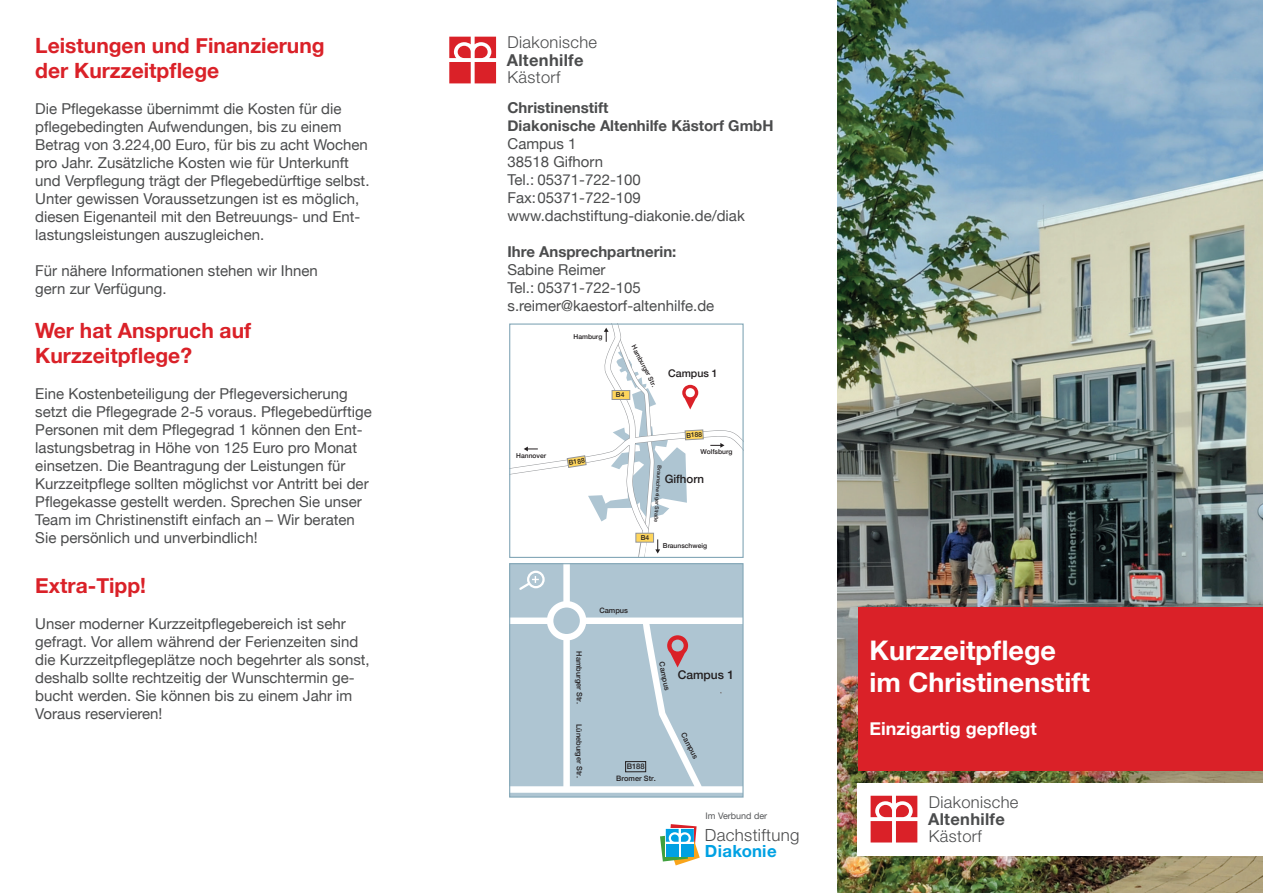
<style>
.page{position:relative;width:1263px;height:893px;background:#fff}
.page>*{position:absolute;margin:0;border:0;box-sizing:border-box;transform-origin:0 0}
.t1{font:700 27px/32.4px "Helvetica Neue";color:#fff}
.t2{font:700 21px/25.2px "Helvetica Neue";color:#da2128}
.t3{font:700 18px "Helvetica Neue";color:#fff}
.t4{font:300 16.8px "Helvetica Neue";letter-spacing:.02em;color:#4b4c4d}
.t5{font:700 16.8px "Helvetica Neue";letter-spacing:.02em;color:#00a1e3}
.t6{font:300 16.5px "Helvetica Neue";letter-spacing:.02em;color:#4b4c4d}
.t7{font:700 16.5px "Helvetica Neue";letter-spacing:.02em;color:#4b4c4d}
.t8{font:15px/18px "Helvetica Neue";color:#4b4c4d}
.t9{font:700 15px/18px "Helvetica Neue";color:#4b4c4d}
.t10{font:500 12px "Helvetica Neue";color:#231f20}
.t11{font:500 11.55px "Helvetica Neue";color:#231f20}
.t12{font:500 10.65px "Helvetica Neue";color:#231f20}
.t13{font:9px "Helvetica Neue";color:#57585a}
.t14{font:500 7.65px "Helvetica Neue";color:#231f20}
.t15{font:500 7.5px "Helvetica Neue";letter-spacing:-.005em;color:#231f20}
.t16{font:500 6.75px "Helvetica Neue";color:#231f20}
.t17{font:500 6.6px "Helvetica Neue";color:#231f20}
.t18{font:500 5.25px "Helvetica Neue";color:#231f20}
</style>
<div class="page">
<img style="left:838px;top:0;width:425px;height:893px">
<div style="left:858px;top:608px;width:405px;height:163px;background:#da2128"></div>
<div style="left:857px;top:783px;width:406px;height:72px;background:#fff"></div>
<svg style="left:660px;top:824px;width:40px;height:41px"></svg>
<div style="left:666px;top:844px;width:13px;height:13px;background:#00a1e3"></div>
<div style="left:681px;top:844px;width:13px;height:13px;background:#00a1e3"></div>
<svg style="left:870px;top:796px;width:47px;height:46px"></svg>
<svg style="left:449px;top:37px;width:47px;height:46px"></svg>
<svg style="left:511px;top:325px;width:231px;height:231px"></svg>
<svg style="left:524px;top:447px;width:14px;height:4px"></svg>
<svg style="left:710px;top:443px;width:14px;height:5px"></svg>
<div style="left:509px;top:323px;width:235px;height:235px;border:1px solid #85a8b8"></div>
<svg style="left:567px;top:328px;width:137px;height:225px"></svg>
<svg style="left:511px;top:565px;width:231px;height:228px;background:#b6cbd6"></svg>
<div style="left:509px;top:563px;width:235px;height:235px;border:1px solid #85a8b8"></div>
<svg style="left:519px;top:571px;width:26px;height:19px"></svg>
<svg style="left:667px;top:635px;width:21px;height:32px"></svg>
<div style="left:625px;top:761px;width:21px;height:11px;border:1px solid #231f20"></div>
<h2 class="t2" style="left:35px;top:34px;width:291px">Leistungen und Finanzierung der Kurzzeitpflege</h2>
<p class="t8" style="left:35px;top:101px;width:336px">Die Pflegekasse übernimmt die Kosten für die pflegebedingten Aufwendungen, bis zu einem Betrag von 3.224,00 Euro, für bis zu acht Wochen pro Jahr. Zusätzliche Kosten wie für Unterkunft und Verpflegung trägt der Pflegebedürftige selbst.<br>Unter gewissen Voraussetzungen ist es möglich, diesen Eigenanteil mit den Betreuungs- und Ent&shy;lastungsleistungen auszugleichen.</p>
<p class="t8" style="left:35px;top:263px;width:284px">Für nähere Informationen stehen wir Ihnen gern zur Verfügung.</p>
<h2 class="t2" style="left:35px;top:318px;width:217px">Wer hat Anspruch auf<br>Kurzzeitpflege?</h2>
<p class="t8" style="left:35px;top:385px;width:338px">Eine Kostenbeteiligung der Pflegeversicherung setzt die Pflegegrade 2-5 voraus. Pflegebedürftige Personen mit dem Pflegegrad 1 können den Ent&shy;lastungsbetrag in Höhe von 125 Euro pro Monat einsetzen. Die Beantragung der Leistungen für Kurzzeitpflege sollten möglichst vor Antritt bei der Pflegekasse gestellt werden. Sprechen Sie unser Team im Christinenstift einfach an – Wir beraten Sie persönlich und unverbindlich!</p>
<h2 class="t2" style="left:35px;top:574px;width:112px">Extra-Tipp!</h2>
<p class="t8" style="left:35px;top:616px;width:336px">Unser moderner Kurzzeitpflegebereich ist sehr gefragt. Vor allem während der Ferienzeiten sind die Kurzzeitpflegeplätze noch begehrter als sonst, deshalb sollte rechtzeitig der Wunschtermin ge&shy;bucht werden. Sie können bis zu einem Jahr im Voraus reservieren!</p>
<p class="t16" style="left:279px;top:690px;width:31px">Hannover</p>
<p class="t16" style="left:330px;top:697px;width:17px;rotate:-9deg">B188</p>
<p class="t6" style="left:508px;top:29px;width:91px">Diakonische</p>
<p class="t7" style="left:507px;top:47px;width:78px">Altenhilfe</p>
<p class="t6" style="left:508px;top:64px;width:54px">Kästorf</p>
<p class="t9" style="left:507px;top:99px;width:268px">Christinenstift<br>Diakonische Altenhilfe Kästorf GmbH</p>
<p class="t8" style="left:507px;top:135px;width:239px">Campus 1<br>38518 Gifhorn<br>Tel.: 05371-722-100<br>Fax:05371-722-109 www.dachstiftung-diakonie.de/diak</p>
<p class="t9" style="left:507px;top:243px;width:170px">Ihre Ansprechpartnerin:</p>
<p class="t8" style="left:507px;top:261px;width:208px">Sabine Reimer<br>Tel.: 05371-722-105 s.reimer@kaestorf-altenhilfe.de</p>
<p class="t16" style="left:516px;top:450px;width:31px">Hannover</p>
<p class="t16" style="left:573px;top:331px;width:30px">Hamburg</p>
<p class="t16" style="left:568px;top:457px;width:17px;rotate:-9deg">B188</p>
<p class="t17" style="left:638px;top:343px;width:48px;rotate:62deg">Hamburger Str.</p>
<p class="t16" style="left:616px;top:389px;width:10px">B4</p>
<p class="t12" style="left:668px;top:364px;width:51px">Campus 1</p>
<p class="t16" style="left:686px;top:430px;width:17px;rotate:-3deg">B188</p>
<p class="t16" style="left:700px;top:446px;width:33px">Wolfsburg</p>
<p class="t18" style="left:663px;top:465px;width:59px;rotate:93deg">Braunschweiger Straße</p>
<p class="t11" style="left:665px;top:469px;width:41px">Gifhorn</p>
<p class="t16" style="left:641px;top:532px;width:10px">B4</p>
<p class="t16" style="left:663px;top:540px;width:46px">Braunschweig</p>
<p class="t15" style="left:585px;top:651px;width:54px;rotate:90deg">Hamburger Str.</p>
<p class="t15" style="left:585px;top:724px;width:55px;rotate:90deg">Lüneburger Str.</p>
<p class="t15" style="left:599px;top:605px;width:30px">Campus</p>
<p class="t15" style="left:667px;top:661px;width:30px;rotate:78deg">Campus</p>
<p class="t10" style="left:678px;top:665px;width:58px">Campus 1</p>
<p class="t14" style="left:627px;top:760px;width:20px">B188</p>
<p class="t15" style="left:616px;top:773px;width:41px">Bromer Str.</p>
<p class="t15" style="left:688px;top:730px;width:30px;rotate:63deg">Campus</p>
<p class="t13" style="left:705px;top:809px;width:63px">Im Verbund der</p>
<p class="t4" style="left:705px;top:821px;width:96px">Dachstiftung</p>
<p class="t5" style="left:705px;top:838px;width:73px">Diakonie</p>
<h1 class="t1" style="left:869px;top:635px;width:222px">Kurzzeitpflege im Christinenstift</h1>
<p class="t3" style="left:869px;top:715px;width:169px">Einzigartig gepflegt</p>
<p class="t6" style="left:929px;top:788px;width:91px">Diakonische</p>
<p class="t7" style="left:928px;top:806px;width:78px">Altenhilfe</p>
<p class="t6" style="left:929px;top:823px;width:54px">Kästorf</p>
</div>
